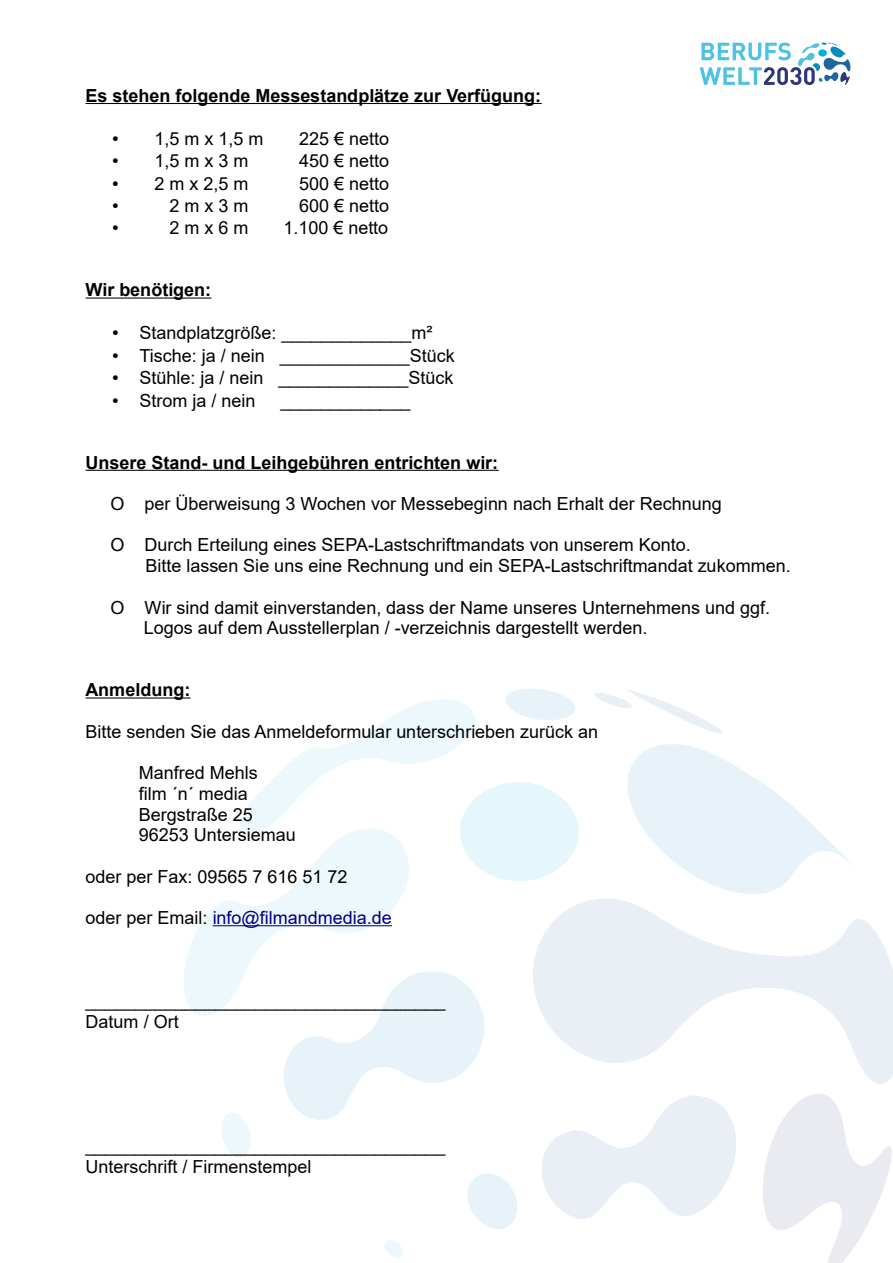
<style>
.page{position:relative;width:893px;height:1263px;background:#fff}
.page>*{position:absolute;margin:0;border:0;box-sizing:border-box;transform-origin:0 0}
.t1{font:18px/20.7px "Arial";color:#000}
.t2{font:700 18px "Arial";color:#000}
.t3{font:18px "Arial";color:#000080}
.t4{font:18px "Open Symbol";color:#000}
.s1{color:#000}
</style>
<div class="page">
<svg style="left:184px;top:900px;width:209px;height:116px;fill:#edf8fc"></svg>
<svg style="left:763px;top:1095px;width:129px;height:168px"></svg>
<svg style="left:533px;top:908px;width:360px;height:187px;fill:#edf2f7"></svg>
<svg style="left:542px;top:1095px;width:194px;height:124px"></svg>
<svg style="left:279px;top:961px;width:206px;height:159px"></svg>
<svg style="left:467px;top:1173px;width:50px;height:56px"></svg>
<svg style="left:384px;top:1240px;width:19px;height:18px"></svg>
<svg style="left:232px;top:689px;width:621px;height:219px"></svg>
<svg style="left:221px;top:1113px;width:30px;height:45px"></svg>
<hr style="left:86px;top:103px;width:456px;height:1px;background:#000">
<hr style="left:86px;top:298px;width:125px;height:1px;background:#000">
<hr style="left:86px;top:470px;width:413px;height:1px;background:#000">
<hr style="left:86px;top:697px;width:105px;height:1px;background:#000">
<hr style="left:213px;top:925px;width:179px;height:1px;background:#000080">
<svg style="left:700px;top:42px;width:150px;height:43px"></svg>
<p class="t2" style="left:86px;top:89px;width:457px">Es stehen folgende Messestandplätze zur Verfügung:</p>
<p class="t1" style="left:113px;top:129px;width:152px">• 1,5 m x 1,5 m</p>
<p class="t1" style="left:299px;top:129px;width:91px">225 € netto</p>
<p class="t1" style="left:113px;top:151px;width:137px">• 1,5 m x 3 m</p>
<p class="t1" style="left:299px;top:151px;width:91px">450 € netto</p>
<p class="t1" style="left:113px;top:173px;width:137px">• 2 m x 2,5 m</p>
<p class="t1" style="left:299px;top:173px;width:91px">500 € netto</p>
<p class="t4" style="left:113px;top:195px;width:8px">•</p>
<p class="t1" style="left:170px;top:196px;width:80px">2 m x 3 m</p>
<p class="t1" style="left:299px;top:196px;width:91px">600 € netto</p>
<p class="t4" style="left:113px;top:218px;width:8px">•</p>
<p class="t1" style="left:170px;top:218px;width:80px">2 m x 6 m</p>
<p class="t1" style="left:283px;top:218px;width:106px">1.100 € netto</p>
<p class="t2" style="left:86px;top:283px;width:127px">Wir benötigen:</p>
<p class="t1" style="left:113px;top:323px;width:321px">• Standplatzgröße: _____________m²</p>
<p class="t1" style="left:113px;top:346px;width:344px">• Tische: ja / nein _____________Stück</p>
<p class="t1" style="left:113px;top:368px;width:342px">• Stühle: ja / nein _____________Stück</p>
<p class="t1" style="left:113px;top:390px;width:144px">• Strom ja / nein</p>
<p class="t1" style="left:280px;top:390px;width:131px">_____________</p>
<p class="t2" style="left:86px;top:455px;width:414px">Unsere Stand- und Leihgebühren entrichten wir:</p>
<p class="t1" style="left:110px;top:494px;width:613px">O per Überweisung 3 Wochen vor Messebeginn nach Erhalt der Rechnung</p>
<p class="t1" style="left:146px;top:535px;width:647px;text-indent:-35px">O Durch Erteilung eines SEPA-Lastschriftmandats von unserem Konto.<br>Bitte lassen Sie uns eine Rechnung und ein SEPA-Lastschriftmandat zukommen.</p>
<p class="t1" style="left:144px;top:597px;width:628px;text-indent:-33px">O Wir sind damit einverstanden, dass der Name unseres Unternehmens und ggf.<br>Logos auf dem Ausstellerplan / -verzeichnis dargestellt werden.</p>
<p class="t2" style="left:86px;top:683px;width:106px">Anmeldung:</p>
<p class="t1" style="left:86px;top:721px;width:514px">Bitte senden Sie das Anmeldeformular unterschrieben zurück an</p>
<p class="t1" style="left:139px;top:763px;width:158px">Manfred Mehls<br>film ´n´ media<br>Bergstraße 25<br>96253 Untersiemau</p>
<p class="t1" style="left:86px;top:866px;width:263px">oder per Fax: 09565 7 616 51 72</p>
<p class="t3" style="left:86px;top:909px;width:308px"><span class="s1">oder per Email:</span> info@filmandmedia.de</p>
<p class="t1" style="left:86px;top:991px;width:361px">____________________________________<br>Datum / Ort</p>
<p class="t1" style="left:86px;top:1135px;width:361px">____________________________________<br>Unterschrift / Firmenstempel</p>
</div>
